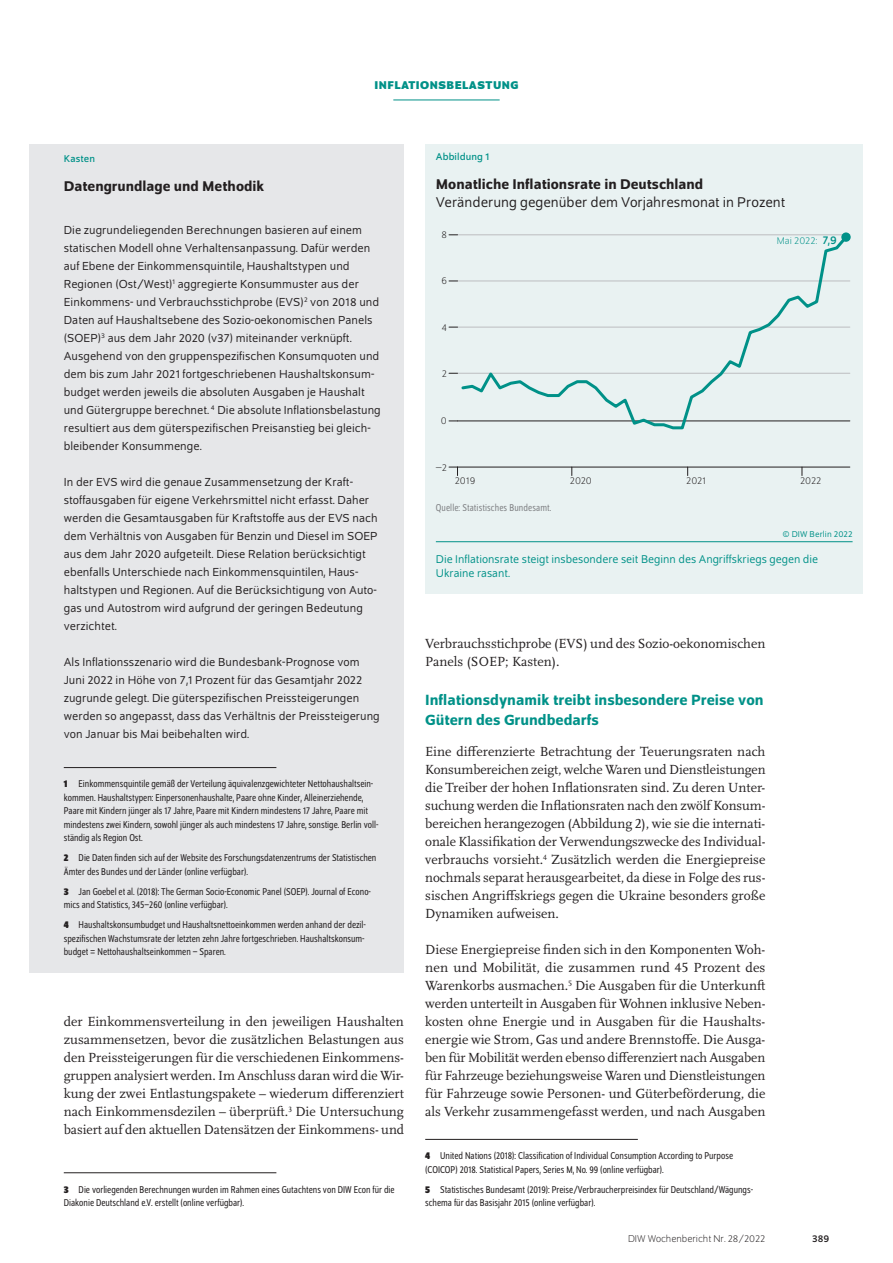
<style>
.page{position:relative;width:893px;height:1263px;background:#fff}
.page>*{position:absolute;margin:0;border:0;box-sizing:border-box;transform-origin:0 0}
.t1{font:500 15.75px/19.5px "Schumpeter";color:#009188}
.t2{font:500 15px "Schumpeter";color:#231f20}
.t3{font:15px "Schumpeter Blond";color:#231f20}
.t4{font:13.8px/18px "Scala Pro";color:#231f20;text-align:justify}
.t5{font:12.3px/18px "Schumpeter Blond";letter-spacing:.005em;color:#231f20}
.t6{font:12px/13.5px "Schumpeter Blond";color:#009188}
.t7{font:700 12px "Schumpeter";color:#009188}
.t8{font:semi-condensed 10.5px/13.5px "Schumpeter Blond";color:#231f20}
.t9{font:300 10.5px "Schumpeter";color:#231f20}
.t10{font:semi-condensed 10.5px "Schumpeter Blond";letter-spacing:.01em;color:#808285}
.t11{font:10.5px "Schumpeter";letter-spacing:.01em;color:#009188}
.t12{font:300 10.5px "Schumpeter";color:#009188}
.t13{font:10.5px "Schumpeter";color:#231f20}
.t14{font:9px "Schumpeter Blond";letter-spacing:.01em;color:#009188}
.s1{font-family:"Schumpeter";font-weight:700}
.s2{font-weight:400;font-size:12px}
</style>
<div class="page">
<hr style="left:393px;top:100px;width:107px;height:1px;background:#009188">
<hr style="left:64px;top:1172px;width:212px;height:1px;background:#231f20">
<hr style="left:425px;top:1139px;width:213px;height:1px;background:#231f20">
<div style="left:425px;top:144px;width:438px;height:450px;background:#e9f2f2"></div>
<hr style="left:457px;top:373px;width:393px;height:1px;background:#bcbdc0">
<hr style="left:457px;top:327px;width:393px;height:1px;background:#bcbdc0">
<hr style="left:457px;top:281px;width:393px;height:1px;background:#bcbdc0">
<hr style="left:457px;top:235px;width:393px;height:1px;background:#bcbdc0">
<hr style="left:457px;top:467px;width:393px;height:1px;background:#231f20">
<svg style="left:449px;top:467px;width:9px;height:9px"></svg>
<hr style="left:457px;top:421px;width:393px;height:1px;background:#231f20">
<svg style="left:459px;top:233px;width:391px;height:197px"></svg>
<hr style="left:436px;top:541px;width:417px;height:1px;background:#009188">
<div style="left:30px;top:144px;width:374px;height:828px;background:#e6e7e9"></div>
<hr style="left:64px;top:767px;width:212px;height:1px;background:#231f20">
<p class="t7" style="left:374px;top:79px;width:14px">INFLATIONSBELASTUNG</p>
<p class="t11" style="left:64px;top:153px;width:33px">Kasten</p>
<p class="t2" style="left:64px;top:178px;width:202px">Datengrundlage und Methodik</p>
<p class="t5" style="left:64px;top:221px;width:319px">Die zugrundeliegenden Berechnungen basieren auf einem statischen Modell ohne Verhaltensanpassung. Dafür werden auf Ebene der Einkommensquintile, Haushaltstypen und Regionen (Ost/West)<sup>1</sup> aggregierte Konsummuster aus der Einkommens- und Verbrauchsstichprobe (EVS)<sup>2</sup> von 2018 und Daten auf Haushaltsebene des Sozio-oekonomischen Panels (SOEP)<sup>3</sup> aus dem Jahr 2020 (v37) miteinander verknüpft.<br>Ausgehend von den gruppenspezifischen Konsumquoten und dem bis zum Jahr 2021 fortgeschriebenen Haushaltskonsum&shy;budget werden jeweils die absoluten Ausgaben je Haushalt und Gütergruppe berechnet. <sup>4</sup> Die absolute Inflationsbelastung resultiert aus dem güterspezifischen Preisanstieg bei gleich&shy;bleibender Konsummenge.</p>
<p class="t5" style="left:64px;top:473px;width:315px">In der EVS wird die genaue Zusammensetzung der Kraft&shy;stoffausgaben für eigene Verkehrsmittel nicht erfasst. Daher werden die Gesamtausgaben für Kraftstoffe aus der EVS nach dem Verhältnis von Ausgaben für Benzin und Diesel im SOEP aus dem Jahr 2020 aufgeteilt. Diese Relation berücksichtigt ebenfalls Unterschiede nach Einkommensquintilen, Haus&shy;haltstypen und Regionen. Auf die Berücksichtigung von Auto&shy;gas und Autostrom wird aufgrund der geringen Bedeutung verzichtet.</p>
<p class="t5" style="left:64px;top:653px;width:317px">Als Inflationsszenario wird die Bundesbank-Prognose vom Juni 2022 in Höhe von 7,1 Prozent für das Gesamtjahr 2022 zugrunde gelegt. Die güterspezifischen Preissteigerungen werden so angepasst, dass das Verhältnis der Preissteigerung von Januar bis Mai beibehalten wird.</p>
<p class="t8" style="left:64px;top:778px;width:316px"><span class="s1">1</span> Einkommensquintile gemäß der Verteilung äquivalenzgewichteter Nettohaushaltsein&shy;kommen. Haushaltstypen: Einpersonenhaushalte, Paare ohne Kinder, Alleinerziehende, Paare mit Kindern jünger als 17 Jahre, Paare mit Kindern mindestens 17 Jahre, Paare mit mindestens zwei Kindern, sowohl jünger als auch mindestens 17 Jahre, sonstige. Berlin voll&shy;ständig als Region Ost.</p>
<p class="t8" style="left:64px;top:851px;width:314px"><span class="s1">2</span> Die Daten finden sich auf der Website des Forschungsdatenzentrums der Statistischen<br>Ämter des Bundes und der Länder (online verfügbar).</p>
<p class="t8" style="left:64px;top:885px;width:309px"><span class="s1">3</span> Jan Goebel et al. (2018): The German Socio-Economic Panel (SOEP). Journal of Econo&shy;mics and Statistics, 345–260 (online verfügbar).</p>
<p class="t8" style="left:64px;top:918px;width:304px"><span class="s1">4</span> Haushaltskonsumbudget und Haushaltsnettoeinkommen werden anhand der dezil&shy;spezifischen Wachstumsrate der letzten zehn Jahre fortgeschrieben. Haushaltskonsum&shy;budget = Nettohaushaltseinkommen – Sparen.</p>
<p class="t4" style="left:64px;top:1012px;width:342px">der Einkommensverteilung in den jeweiligen Haushalten zusammensetzen, bevor die zusätzlichen Belastungen aus den Preissteigerungen für die verschiedenen Einkommens&shy;gruppen analysiert werden. Im Anschluss daran wird die Wir&shy;kung der zwei Entlastungspakete – wiederum differenziert nach Einkommensdezilen – überprüft.<sup>3</sup> Die Untersuchung basiert auf den aktuellen Datensätzen der Einkommens- und</p>
<p class="t8" style="left:64px;top:1183px;width:332px"><span class="s1">3</span> Die vorliegenden Berechnungen wurden im Rahmen eines Gutachtens von DIW Econ für die<br>Diakonie Deutschland e.V. erstellt (online verfügbar).</p>
<p class="t11" style="left:436px;top:151px;width:55px">Abbildung 1</p>
<p class="t2" style="left:436px;top:176px;width:269px">Monatliche Inflationsrate in Deutschland</p>
<p class="t3" style="left:436px;top:194px;width:351px">Veränderung gegenüber dem Vorjahresmonat in Prozent</p>
<p class="t9" style="left:442px;top:229px;width:7px">8</p>
<p class="t9" style="left:441px;top:276px;width:7px">6</p>
<p class="t9" style="left:441px;top:323px;width:7px">4</p>
<p class="t9" style="left:442px;top:368px;width:7px">2</p>
<p class="t12" style="left:777px;top:236px;width:62px">Mai 2022: <span class="s2">7,9</span></p>
<p class="t9" style="left:441px;top:416px;width:7px">0</p>
<p class="t9" style="left:436px;top:462px;width:13px">–2</p>
<p class="t9" style="left:455px;top:476px;width:22px">2019</p>
<p class="t9" style="left:570px;top:476px;width:23px">2020</p>
<p class="t9" style="left:686px;top:476px;width:21px">2021</p>
<p class="t9" style="left:800px;top:476px;width:23px">2022</p>
<p class="t10" style="left:436px;top:502px;width:117px">Quelle: Statistisches Bundesamt.</p>
<p class="t14" style="left:782px;top:530px;width:72px">© DIW Berlin 2022</p>
<p class="t6" style="left:436px;top:553px;width:384px">Die Inflationsrate steigt insbesondere seit Beginn des Angriffskriegs gegen die<br>Ukraine rasant.</p>
<p class="t4" style="left:425px;top:634px;width:342px">Verbrauchsstichprobe (EVS) und des Sozio-oekonomischen<br>Panels (SOEP; Kasten).</p>
<p class="t1" style="left:425px;top:690px;width:340px">Inflationsdynamik treibt insbesondere Preise von<br>Gütern des Grundbedarfs</p>
<p class="t4" style="left:425px;top:742px;width:342px">Eine differenzierte Betrachtung der Teuerungsraten nach Konsumbereichen zeigt, welche Waren und Dienstleistungen die Treiber der hohen Inflationsraten sind. Zu deren Unter&shy;suchung werden die Inflationsraten nach den zwölf Konsum&shy;bereichen herangezogen (Abbildung 2), wie sie die internati&shy;onale Klassifikation der Verwendungszwecke des Individual&shy;verbrauchs vorsieht.<sup>4</sup> Zusätzlich werden die Energiepreise nochmals separat herausgearbeitet, da diese in Folge des rus&shy;sischen Angriffskriegs gegen die Ukraine besonders große Dynamiken aufweisen.</p>
<p class="t4" style="left:425px;top:940px;width:342px">Diese Energiepreise finden sich in den Komponenten Woh&shy;nen und Mobilität, die zusammen rund 45 Prozent des Warenkorbs ausmachen.<sup>5</sup> Die Ausgaben für die Unterkunft werden unterteilt in Ausgaben für Wohnen inklusive Neben&shy;kosten ohne Energie und in Ausgaben für die Haushalts&shy;energie wie Strom, Gas und andere Brennstoffe. Die Ausga&shy;ben für Mobilität werden ebenso differenziert nach Ausgaben für Fahrzeuge beziehungsweise Waren und Dienstleistungen für Fahrzeuge sowie Personen- und Güterbeförderung, die als Verkehr zusammengefasst werden, und nach Ausgaben</p>
<p class="t8" style="left:425px;top:1149px;width:309px"><span class="s1">4</span> United Nations (2018): Classification of Individual Consumption According to Purpose (COICOP) 2018. Statistical Papers, Series M, No. 99 (online verfügbar).</p>
<p class="t8" style="left:425px;top:1183px;width:329px"><span class="s1">5</span> Statistisches Bundesamt (2019): Preise/Verbraucherpreisindex für Deutschland/Wägungs&shy;schema für das Basisjahr 2015 (online verfügbar).</p>
<p class="t9" style="left:628px;top:1234px;width:139px">DIW Wochenbericht Nr. 28/2022</p>
<p class="t13" style="left:812px;top:1233px;width:19px">389</p>
</div>
